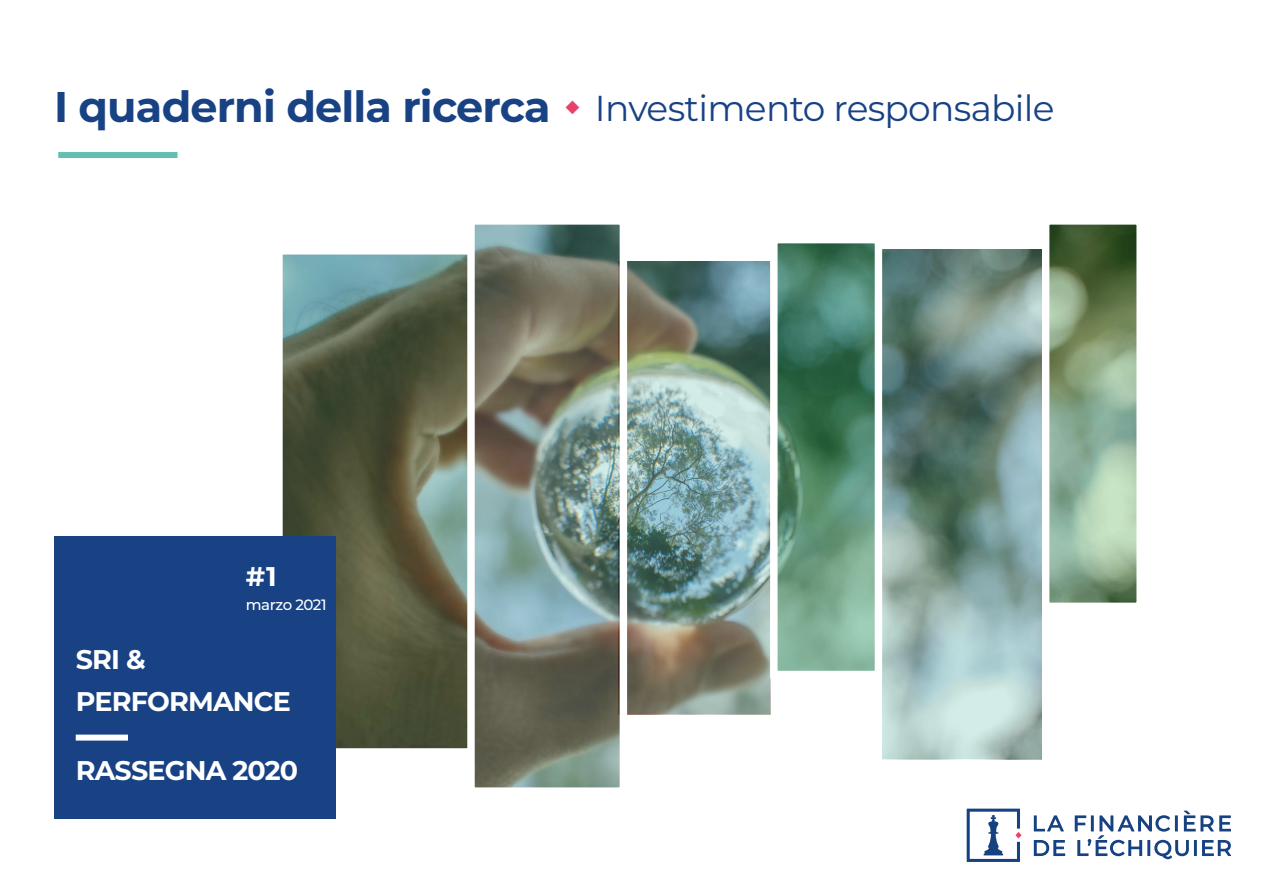
<style>
.page{position:relative;width:1263px;height:893px;background:#fff}
.page>*{position:absolute;margin:0;border:0;box-sizing:border-box;transform-origin:0 0}
.t1{font:36px "Montserrat";letter-spacing:-.02em;color:#184284}
.t2{font:700 27px/41.7px "Montserrat";letter-spacing:-.03em;color:#fff}
.t3{font:500 15px "Montserrat";letter-spacing:-.03em;color:#fff}
.s1{font-weight:700;font-size:42.9px}
</style>
<div class="page">
<img style="left:882px;top:250px;width:160px;height:509px">
<img style="left:627px;top:261px;width:143px;height:453px">
<img style="left:284px;top:256px;width:183px;height:491px">
<div style="left:278px;top:250px;width:197px;height:503px;border:5px solid #fff"></div>
<img style="left:475px;top:225px;width:144px;height:562px">
<div style="left:467px;top:217px;width:160px;height:578px;border:7px solid #fff"></div>
<img style="left:778px;top:244px;width:96px;height:426px">
<div style="left:770px;top:236px;width:112px;height:442px;border:7px solid #fff"></div>
<img style="left:1050px;top:225px;width:86px;height:377px">
<div style="left:1042px;top:217px;width:102px;height:393px;border:7px solid #fff"></div>
<div style="left:54px;top:536px;width:282px;height:283px;background:#184284"></div>
<div style="left:58px;top:152px;width:120px;height:6px;background:#64bfb0"></div>
<svg style="left:1034px;top:815px;width:30px;height:16px"></svg>
<svg style="left:1034px;top:840px;width:31px;height:16px"></svg>
<svg style="left:1075px;top:811px;width:156px;height:48px"></svg>
<svg style="left:967px;top:809px;width:54px;height:53px"></svg>
<div style="left:76px;top:735px;width:52px;height:6px;background:#fff"></div>
<p class="t1" style="left:54px;top:83px;width:1002px"><span class="s1">I quaderni della ricerca</span> <sup>◆</sup> Investimento responsabile</p>
<p class="t2" style="left:246px;top:555px;width:32px">#1</p>
<p class="t3" style="left:246px;top:595px;width:82px">marzo 2021</p>
<p class="t2" style="left:76px;top:637px;width:217px">SRI &amp;<br>PERFORMANCE</p>
<p class="t2" style="left:76px;top:748px;width:224px">RASSEGNA 2020</p>
</div>
